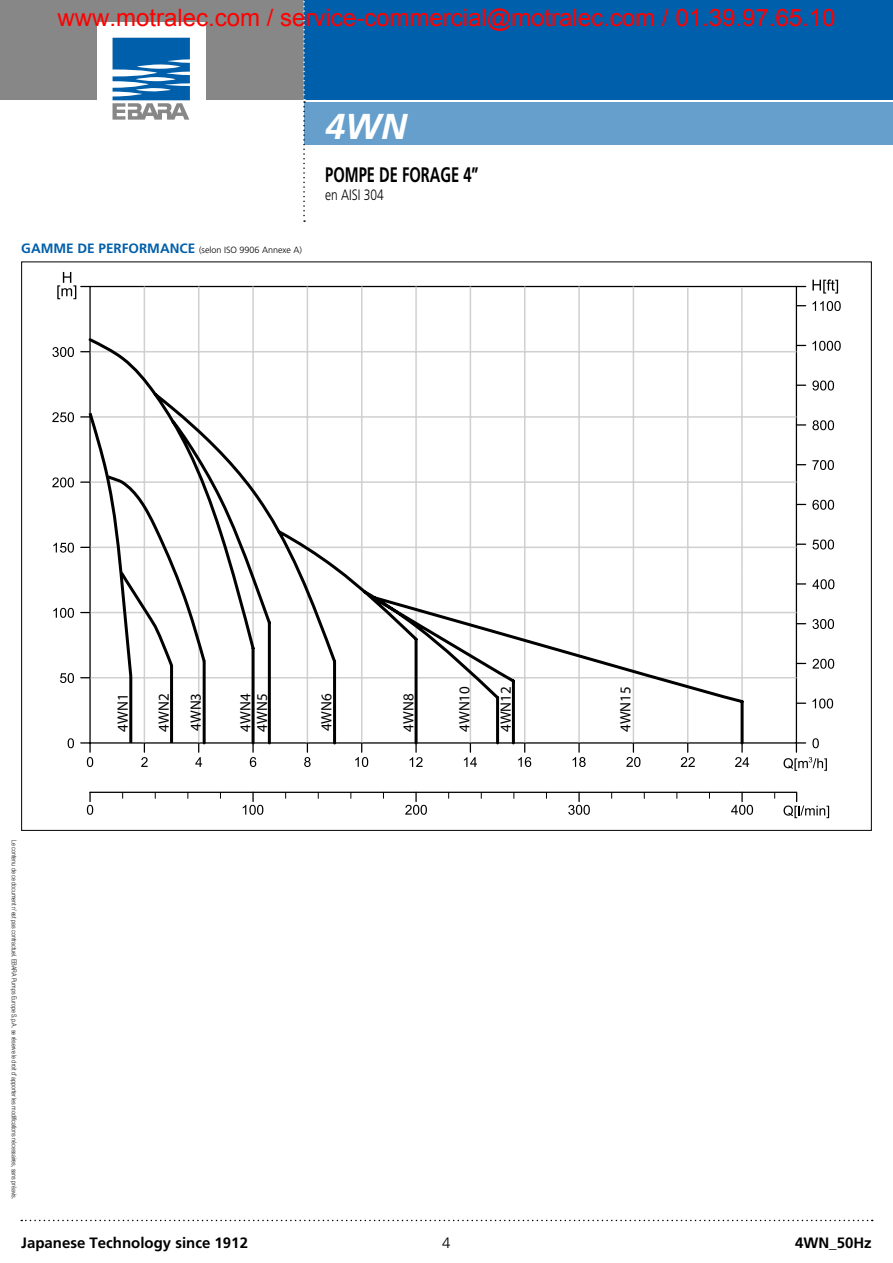
<style>
.page{position:relative;width:893px;height:1263px;background:#fff}
.page>*{position:absolute;margin:0;border:0;box-sizing:border-box;transform-origin:0 0}
.t1{font:italic 700 36px "Frutiger";color:#fff}
.t2{font:24px "Arial";color:#f00}
.t3{font:700 21px "Frutiger";color:#000;scale:.7 1}
.t4{font:15px/31.8px "Myriad Pro";color:#000}
.t5{font:700 15px "Frutiger";color:#000}
.t6{font:300 15px "Frutiger";color:#000;scale:.8 1}
.t7{font:300 15px "Frutiger";color:#000}
.t8{font:300 9px "Frutiger";color:#000}
.t9{font:300 6.75px "Helvetica Neue";color:#000;scale:.8 1}
.s1{font-weight:700;font-size:13.5px;color:#005faa}
</style>
<div class="page">
<div style="left:304px;top:0;width:589px;height:100px;background:#005faa"></div>
<div style="left:304px;top:102px;width:589px;height:43px;background:#669fcc"></div>
<div style="left:0;top:0;width:304px;height:100px;background:#878787"></div>
<svg style="left:303px;top:1px;width:2px;height:221px"></svg>
<div style="left:97px;top:22px;width:108px;height:113px;background:#fff"></div>
<svg style="left:113px;top:38px;width:77px;height:82px"></svg>
<svg style="left:21px;top:1220px;width:848px;height:1px"></svg>
<svg style="left:60px;top:673px;width:14px;height:10px"></svg>
<svg style="left:89px;top:285px;width:709px;height:508px"></svg>
<hr style="left:90px;top:677px;width:706px;height:1px;background:#d0d0d0">
<hr style="left:90px;top:612px;width:706px;height:1px;background:#d0d0d0">
<hr style="left:90px;top:547px;width:706px;height:1px;background:#d0d0d0">
<hr style="left:90px;top:481px;width:706px;height:2px;background:#d0d0d0">
<hr style="left:90px;top:416px;width:706px;height:2px;background:#d0d0d0">
<hr style="left:90px;top:351px;width:706px;height:1px;background:#d0d0d0">
<hr style="left:741px;top:287px;width:2px;height:456px;background:#d0d0d0">
<hr style="left:687px;top:287px;width:1px;height:456px;background:#d0d0d0">
<hr style="left:633px;top:286px;width:1px;height:457px;background:#d0d0d0">
<hr style="left:578px;top:286px;width:2px;height:457px;background:#d0d0d0">
<hr style="left:524px;top:286px;width:1px;height:457px;background:#d0d0d0">
<hr style="left:470px;top:286px;width:1px;height:457px;background:#d0d0d0">
<hr style="left:415px;top:286px;width:2px;height:457px;background:#d0d0d0">
<hr style="left:361px;top:286px;width:1px;height:457px;background:#d0d0d0">
<hr style="left:307px;top:286px;width:1px;height:457px;background:#d0d0d0">
<hr style="left:252px;top:286px;width:2px;height:457px;background:#d0d0d0">
<hr style="left:198px;top:286px;width:1px;height:457px;background:#d0d0d0">
<hr style="left:144px;top:286px;width:1px;height:448px;background:#d0d0d0">
<svg style="left:57px;top:272px;width:33px;height:27px"></svg>
<svg style="left:783px;top:792px;width:46px;height:26px"></svg>
<svg style="left:53px;top:608px;width:21px;height:10px"></svg>
<svg style="left:53px;top:543px;width:21px;height:10px"></svg>
<svg style="left:52px;top:477px;width:22px;height:10px"></svg>
<svg style="left:52px;top:347px;width:22px;height:10px"></svg>
<svg style="left:68px;top:738px;width:6px;height:10px"></svg>
<svg style="left:52px;top:412px;width:22px;height:10px"></svg>
<svg style="left:87px;top:792px;width:6px;height:23px"></svg>
<svg style="left:735px;top:743px;width:14px;height:24px"></svg>
<svg style="left:681px;top:746px;width:14px;height:21px"></svg>
<svg style="left:626px;top:746px;width:14px;height:21px"></svg>
<svg style="left:464px;top:746px;width:13px;height:21px"></svg>
<svg style="left:518px;top:746px;width:13px;height:21px"></svg>
<svg style="left:572px;top:746px;width:14px;height:21px"></svg>
<svg style="left:410px;top:746px;width:13px;height:21px"></svg>
<svg style="left:355px;top:746px;width:13px;height:21px"></svg>
<svg style="left:304px;top:746px;width:7px;height:21px"></svg>
<svg style="left:250px;top:746px;width:6px;height:21px"></svg>
<svg style="left:243px;top:792px;width:20px;height:23px"></svg>
<svg style="left:405px;top:792px;width:22px;height:23px"></svg>
<svg style="left:568px;top:792px;width:22px;height:23px"></svg>
<svg style="left:731px;top:792px;width:22px;height:23px"></svg>
<svg style="left:783px;top:738px;width:44px;height:33px"></svg>
<svg style="left:812px;top:698px;width:21px;height:10px"></svg>
<svg style="left:796px;top:702px;width:10px;height:2px"></svg>
<svg style="left:812px;top:659px;width:22px;height:10px"></svg>
<svg style="left:812px;top:619px;width:22px;height:10px"></svg>
<svg style="left:812px;top:579px;width:22px;height:10px"></svg>
<svg style="left:796px;top:583px;width:10px;height:2px"></svg>
<svg style="left:812px;top:539px;width:22px;height:10px"></svg>
<svg style="left:812px;top:500px;width:22px;height:10px"></svg>
<svg style="left:812px;top:460px;width:22px;height:10px"></svg>
<svg style="left:812px;top:420px;width:22px;height:10px"></svg>
<svg style="left:796px;top:424px;width:10px;height:2px"></svg>
<svg style="left:812px;top:380px;width:22px;height:10px"></svg>
<svg style="left:812px;top:341px;width:29px;height:10px"></svg>
<svg style="left:812px;top:301px;width:29px;height:10px"></svg>
<svg style="left:812px;top:279px;width:26px;height:15px"></svg>
<svg style="left:86px;top:336px;width:660px;height:410px"></svg>
<svg style="left:81px;top:409px;width:127px;height:358px"></svg>
<h2 class="t2" style="left:58px;top:8px;width:779px">www.motralec.com / service-commercial@motralec.com / 01.39.97.65.10</h2>
<h3 class="t8" style="left:21px;top:245px;width:282px"><span class="s1">GAMME DE PERFORMANCE</span> (selon ISO 9906 Annexe A)</h3>
<h1 class="t1" style="left:325px;top:106px;width:84px">4WN</h1>
<h3 class="t3" style="left:325px;top:162px;width:220px">POMPE DE FORAGE 4”</h3>
<h3 class="t6" style="left:325px;top:186px;width:75px">en AISI 304</h3>
<p class="t9" style="left:18px;top:840px;width:450px;rotate:90deg">Le contenu de ce document n’est pas contractuel. EBARA Pumps Europe S.p.A. se réserve le droit d’apporter les modifications nécessaires, sans préavis.</p>
<h3 class="t4" style="left:107px;top:732px;width:39px;rotate:-90deg">4WN1</h3>
<h3 class="t4" style="left:148px;top:732px;width:40px;rotate:-90deg">4WN2<br>4WN3</h3>
<h3 class="t4" style="left:237px;top:732px;width:39px;line-height:16.8px;rotate:-90deg">4WN4<br>4WN5</h3>
<h3 class="t4" style="left:310px;top:731px;width:39px;rotate:-90deg">4WN6</h3>
<h3 class="t4" style="left:392px;top:731px;width:39px;rotate:-90deg">4WN8</h3>
<h3 class="t4" style="left:448px;top:732px;width:47px;rotate:-90deg">4WN10</h3>
<h3 class="t4" style="left:490px;top:732px;width:47px;rotate:-90deg">4WN12</h3>
<h3 class="t4" style="left:609px;top:732px;width:47px;rotate:-90deg">4WN15</h3>
<h3 class="t5" style="left:21px;top:1233px;width:228px">Japanese Technology since 1912</h3>
<h3 class="t7" style="left:442px;top:1234px;width:10px">4</h3>
<h3 class="t5" style="left:795px;top:1233px;width:78px">4WN_50Hz</h3>
</div>
